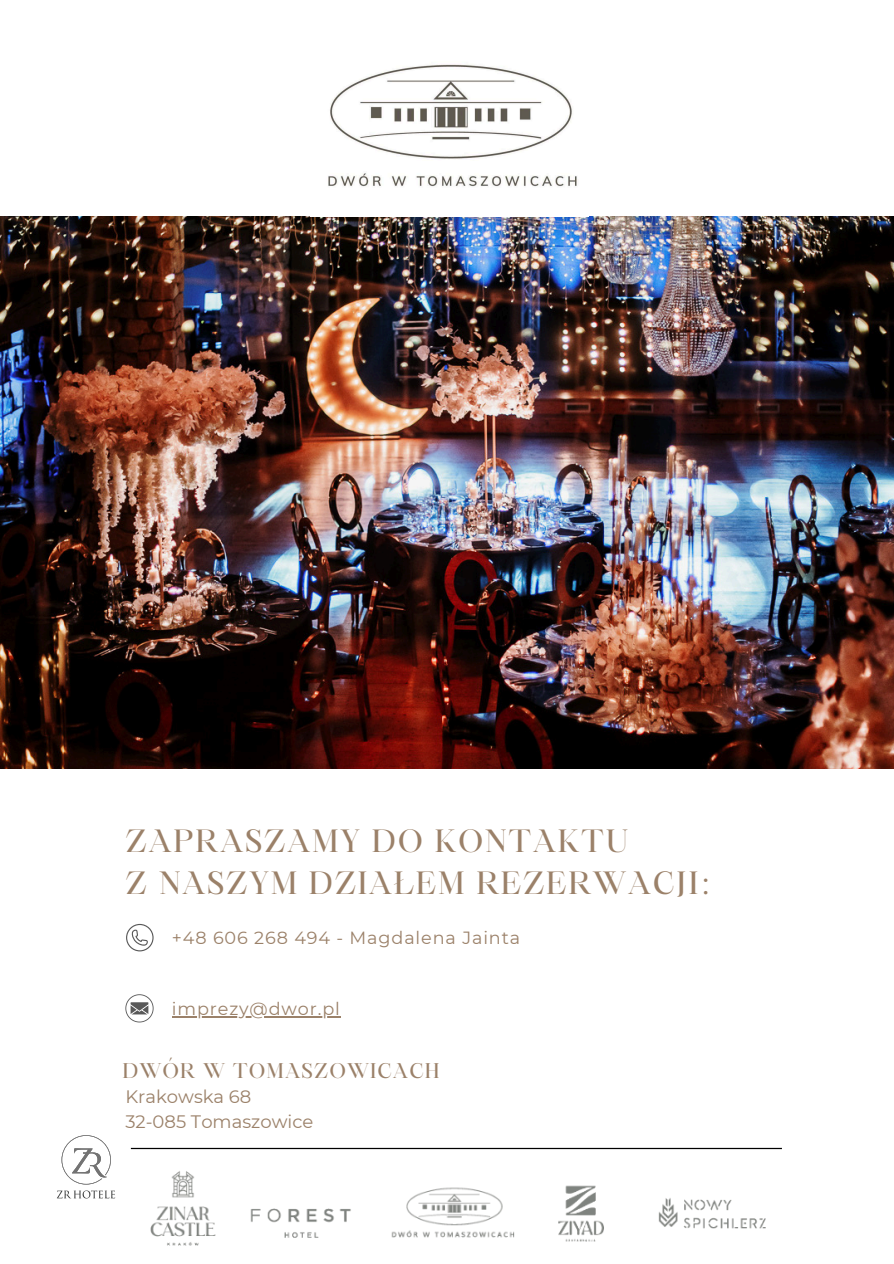
<style>
.page{position:relative;width:894px;height:1264px;background:#fff}
.page>*{position:absolute;margin:0;border:0;box-sizing:border-box;transform-origin:0 0}
.t1{font:30.9px "Maharlika";letter-spacing:.05em;color:#9b8169}
.t2{font:20.4px "Maharlika";letter-spacing:.05em;color:#9b8169}
.t3{font:18px "Montserrat";color:#9b8169}
.t4{font:17.55px "Montserrat";letter-spacing:.05em;color:#9b8169}
</style>
<div class="page">
<svg style="left:126px;top:923px;width:27px;height:28px"></svg>
<svg style="left:125px;top:994px;width:28px;height:28px"></svg>
<hr style="left:172px;top:1016px;width:169px;height:1px;background:#9b8169">
<img style="left:0;top:217px;width:893px;height:551px">
<img style="left:328px;top:64px;width:249px;height:123px">
<hr style="left:131px;top:1147px;width:650px;height:2px;background:#000">
<svg style="left:61px;top:1135px;width:50px;height:49px"></svg>
<img style="left:57px;top:1190px;width:23px;height:9px">
<img style="left:80px;top:1166px;width:686px;height:80px">
<p class="t1" style="left:125px;top:828px;width:504px">ZAPRASZAMY DO KONTAKTU</p>
<p class="t1" style="left:125px;top:870px;width:584px">Z NASZYM DZIAŁEM REZERWACJI:</p>
<p class="t4" style="left:172px;top:927px;width:350px">+48 606 268 494 - Magdalena Jainta</p>
<h1 class="t4" style="left:172px;top:998px;width:169px">imprezy@dwor.pl</h1>
<p class="t2" style="left:122px;top:1062px;width:318px">DWÓR W TOMASZOWICACH</p>
<p class="t3" style="left:125px;top:1085px;width:127px">Krakowska 68</p>
<p class="t3" style="left:125px;top:1110px;width:189px">32-085 Tomaszowice</p>
</div>
